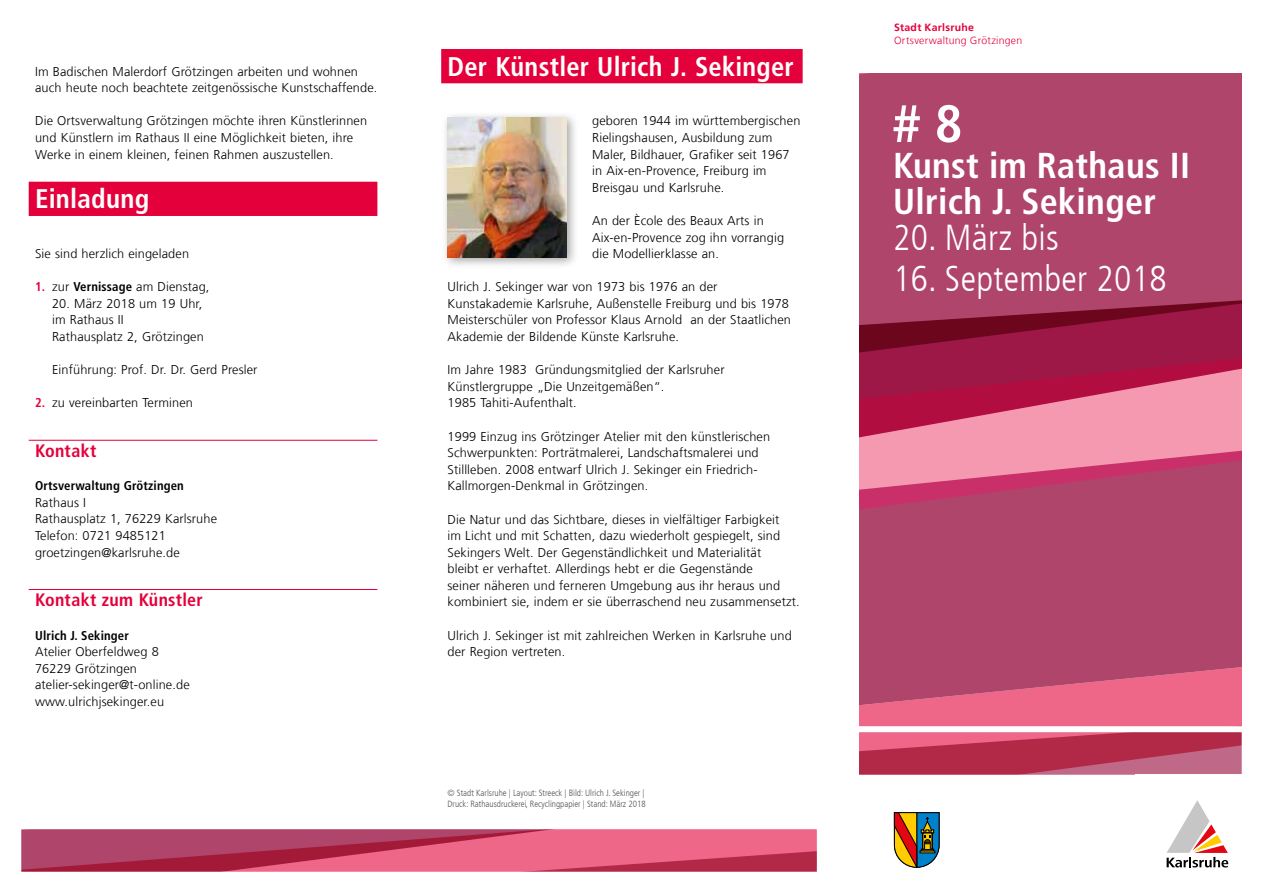
<style>
.page{position:relative;width:1263px;height:893px;background:#fff}
.page>*{position:absolute;margin:0;border:0;box-sizing:border-box;transform-origin:0 0}
.t1{font:700 condensed 52.5px "Frutiger For Karlsruhe";color:#fff}
.t2{font:700 condensed 36px/36px "Frutiger For Karlsruhe";letter-spacing:.01em;color:#fff}
.t3{font:300 condensed 36px "Frutiger For Karlsruhe";letter-spacing:.01em;color:#fff}
.t4{font:700 condensed 27px "Frutiger For Karlsruhe";letter-spacing:.01em;color:#fff}
.t5{font:700 condensed 18px "Frutiger For Karlsruhe";letter-spacing:.015em;color:#e4003a}
.t6{font:300 12.75px/16.6px "Frutiger For Karlsruhe";letter-spacing:.01em;color:#000}
.t7{font:700 condensed 12.75px "Frutiger For Karlsruhe";letter-spacing:.01em;color:#000}
.t8{font:300 10.5px "Frutiger For Karlsruhe";letter-spacing:.02em;color:#e4003a}
.t9{font:700 10.5px "Frutiger For Karlsruhe";letter-spacing:.025em;color:#e4003a}
.t10{font:300 condensed 9px/10.8px "Frutiger For Karlsruhe";color:#575756}
.s1{font-weight:700;font-stretch:condensed;color:#e4003a}
.s2{font-weight:700;font-stretch:condensed}
</style>
<div class="page">
<svg style="left:859px;top:531px;width:383px;height:192px;background:#bb4b70"></svg>
<svg style="left:859px;top:464px;width:383px;height:67px;background:#bd4b73"></svg>
<svg style="left:859px;top:374px;width:383px;height:90px;background:#db698a"></svg>
<svg style="left:859px;top:114px;width:383px;height:260px;background:#a83960"></svg>
<div style="left:859px;top:73px;width:383px;height:41px;background:#b0456b"></div>
<svg style="left:894px;top:812px;width:45px;height:56px;background:#7e714f"></svg>
<svg style="left:21px;top:829px;width:796px;height:43px;background:#ca4d6f"></svg>
<svg style="left:859px;top:723px;width:383px;height:52px;background:#c95975"></svg>
<svg style="left:1166px;top:800px;width:62px;height:67px"></svg>
<div style="left:29px;top:182px;width:348px;height:34px;background:#e4003a"></div>
<hr style="left:29px;top:440px;width:348px;height:1px;background:#e4003a">
<hr style="left:29px;top:589px;width:348px;height:1px;background:#e4003a">
<div style="left:441px;top:49px;width:362px;height:34px;background:#e4003a"></div>
<div style="left:441px;top:111px;width:138px;height:159px;background:#000;opacity:.35"></div>
<img style="left:448px;top:117px;width:119px;height:140px">
<p class="t6" style="left:35px;top:63px;width:344px">Im Badischen Malerdorf Grötzingen arbeiten und wohnen auch heute noch beachtete zeitgenössische Kunstschaffende.</p>
<p class="t6" style="left:35px;top:113px;width:334px">Die Ortsverwaltung Grötzingen möchte ihren Künstlerinnen und Künstlern im Rathaus II eine Möglichkeit bieten, ihre<br>Werke in einem kleinen, feinen Rahmen auszustellen.</p>
<h3 class="t4" style="left:35px;top:183px;width:116px">Einladung</h3>
<p class="t6" style="left:35px;top:245px;width:155px">Sie sind herzlich eingeladen</p>
<p class="t6" style="left:35px;top:279px;width:176px"><span class="s1">1.</span> zur <span class="s2">Vernissage</span> am Dienstag,</p>
<p class="t6" style="left:52px;top:295px;width:153px">20. März 2018 um 19 Uhr, im Rathaus II<br>Rathausplatz 2, Grötzingen</p>
<p class="t6" style="left:52px;top:362px;width:207px">Einführung: Prof. Dr. Dr. Gerd Presler</p>
<p class="t6" style="left:35px;top:395px;width:159px"><span class="s1">2.</span> zu vereinbarten Terminen</p>
<h3 class="t5" style="left:35px;top:440px;width:63px">Kontakt</h3>
<p class="t7" style="left:35px;top:478px;width:150px">Ortsverwaltung Grötzingen</p>
<p class="t6" style="left:35px;top:494px;width:184px">Rathaus I<br>Rathausplatz 1, 76229 Karlsruhe<br>Telefon: 0721 9485121 groetzingen@karlsruhe.de</p>
<h3 class="t5" style="left:35px;top:589px;width:169px">Kontakt zum Künstler</h3>
<p class="t7" style="left:35px;top:628px;width:95px">Ulrich J. Sekinger</p>
<p class="t6" style="left:35px;top:643px;width:156px">Atelier Oberfeldweg 8<br>76229 Grötzingen atelier-sekinger@t-online.de www.ulrichjsekinger.eu</p>
<h3 class="t4" style="left:448px;top:50px;width:348px">Der Künstler Ulrich J. Sekinger</h3>
<p class="t6" style="left:592px;top:113px;width:210px">geboren 1944 im württembergischen<br>Rielingshausen, Ausbildung zum<br>Maler, Bildhauer, Grafiker seit 1967 in Aix-en-Provence, Freiburg im<br>Breisgau und Karlsruhe.</p>
<p class="t6" style="left:592px;top:212px;width:193px">An der Ècole des Beaux Arts in<br>Aix-en-Provence zog ihn vorrangig die Modellierklasse an.</p>
<p class="t6" style="left:448px;top:279px;width:345px">Ulrich J. Sekinger war von 1973 bis 1976 an der Kunstakademie Karlsruhe, Außenstelle Freiburg und bis 1978<br>Meisterschüler von Professor Klaus Arnold an der Staatlichen Akademie der Bildende Künste Karlsruhe.</p>
<p class="t6" style="left:448px;top:362px;width:278px">Im Jahre 1983 Gründungsmitglied der Karlsruher<br>Künstlergruppe „Die Unzeitgemäßen“.<br>1985 Tahiti-Aufenthalt.</p>
<p class="t6" style="left:448px;top:428px;width:324px">1999 Einzug ins Grötzinger Atelier mit den künstlerischen Schwerpunkten: Porträtmalerei, Landschaftsmalerei und Stillleben. 2008 entwarf Ulrich J. Sekinger ein Friedrich-Kallmorgen-Denkmal in Grötzingen.</p>
<p class="t6" style="left:448px;top:511px;width:354px">Die Natur und das Sichtbare, dieses in vielfältiger Farbigkeit<br>im Licht und mit Schatten, dazu wiederholt gespiegelt, sind Sekingers Welt. Der Gegenständlichkeit und Materialität<br>bleibt er verhaftet. Allerdings hebt er die Gegenstände<br>seiner näheren und ferneren Umgebung aus ihr heraus und kombiniert sie, indem er sie überraschend neu zusammensetzt.</p>
<p class="t6" style="left:448px;top:627px;width:346px">Ulrich J. Sekinger ist mit zahlreichen Werken in Karlsruhe und der Region vertreten.</p>
<p class="t10" style="left:448px;top:787px;width:200px">© Stadt Karlsruhe | Layout: Streeck | Bild: Ulrich J. Sekinger |<br>Druck: Rathausdruckerei, Recyclingpapier | Stand: März 2018</p>
<p class="t9" style="left:894px;top:21px;width:81px">Stadt Karlsruhe</p>
<p class="t8" style="left:894px;top:34px;width:130px">Ortsverwaltung Grötzingen</p>
<h1 class="t1" style="left:893px;top:93px;width:71px"># 8</h1>
<h2 class="t2" style="left:893px;top:148px;width:299px">Kunst im Rathaus II<br>Ulrich J. Sekinger</h2>
<h2 class="t3" style="left:893px;top:217px;width:167px">20. März bis</h2>
<h2 class="t3" style="left:893px;top:258px;width:275px">16. September 2018</h2>
</div>
